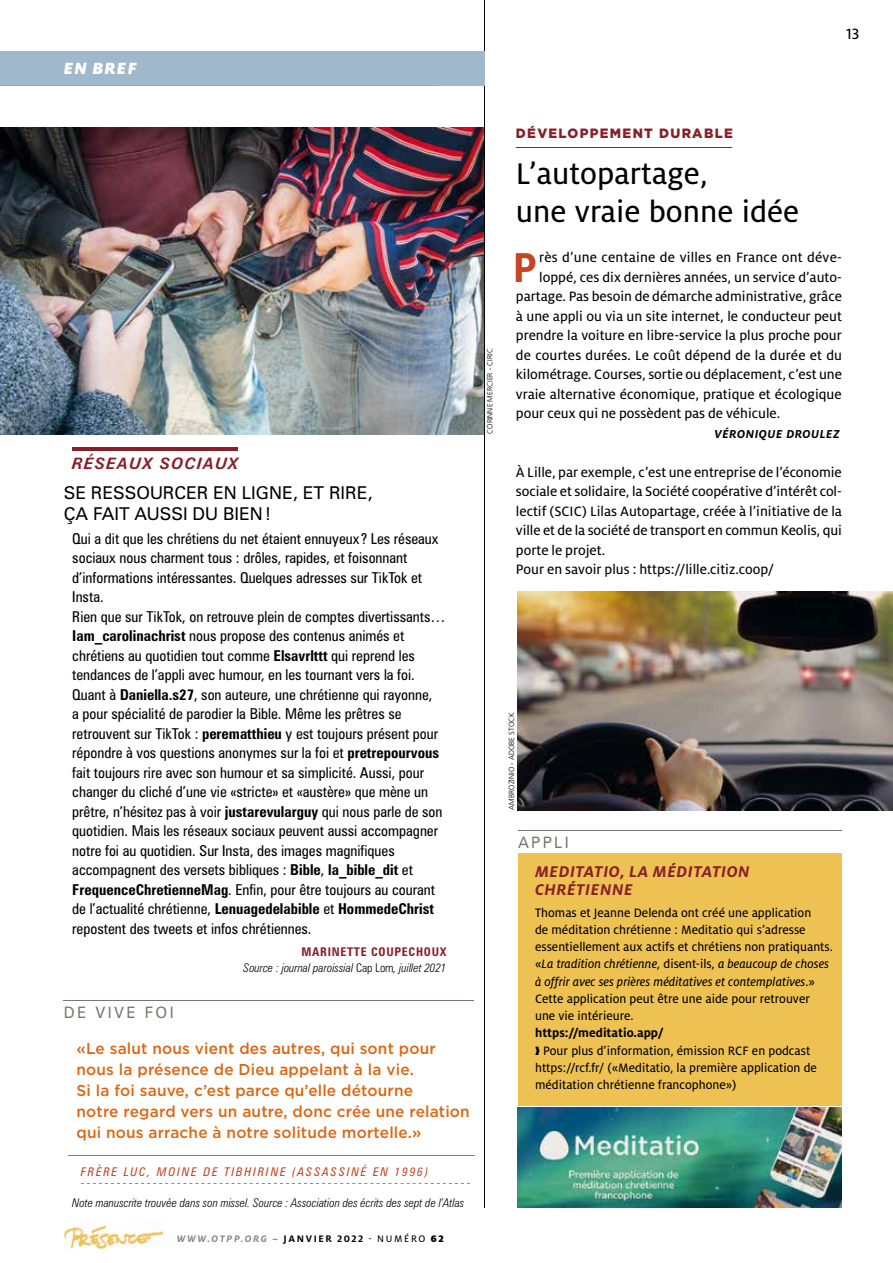
<style>
.page{position:relative;width:893px;height:1263px;background:#fff}
.page>*{position:absolute;margin:0;border:0;box-sizing:border-box;transform-origin:0 0}
.t1{font:700 46.35px "Milo OT";color:#c54623;scale:.95 1}
.t2{font:33px/37.5px "Milo OT Text";color:#000}
.t3{font:italic 900 18px "Milo OT";letter-spacing:.07em;color:#fff}
.t4{font:17.7px/21px "Zurich BT";color:#000}
.t5{font:italic 700 17.25px/18px "Milo OT";letter-spacing:.03em;color:#88202a}
.t6{font:16.5px "Milo OT Text";color:#000}
.t7{font:500 15.75px/21px "Gotham";letter-spacing:.01em;color:#dc6712}
.t8{font:15.75px "Zurich BT";letter-spacing:.15em;color:#7b7573}
.t9{font:italic 700 15.75px "Zurich BT";letter-spacing:.08em;color:#88202a}
.t10{font:condensed 15px/19.5px "Zurich BT";color:#000}
.t11{font:15px/19.5px "Milo OT Text";color:#000}
.t12{font:13.5px/17.2px "Milo OT Text";color:#000}
.t13{font:13.5px/17.2px "Milo OT Text Ita";color:#000}
.t14{font:700 13.5px "Milo OT";color:#000}
.t15{font:900 13.5px "Gotham";letter-spacing:.1em;color:#88202a}
.t16{font:italic 700 12.75px "Milo OT";letter-spacing:.04em;color:#000}
.t17{font:italic 300 condensed 12px/16.2px "Zurich BT";color:#000;text-align:right}
.t18{font:italic condensed 12px "Zurich BT";letter-spacing:.15em;color:#c54623}
.t19{font:italic 700 10.5px "Milo OT";letter-spacing:.16em;color:#87888a}
.t20{font:300 7.5px "Frutiger";color:#000}
.s1{font-weight:700}
.s2{font-weight:700;font-style:normal;color:#88202a}
.s3{font-style:normal}
.s4{font-style:normal;color:#000}
.s5{font-family:"Milo OT Text";font-weight:400;font-style:normal;color:#000}
.s6{font-weight:900;font-style:normal;color:#000}
.s7{font-family:"Milo OT Text"}
</style>
<div class="page">
<img style="left:517px;top:592px;width:376px;height:218px">
<img style="left:517px;top:1108px;width:325px;height:100px">
<img style="left:0;top:128px;width:484px;height:306px">
<hr style="left:64px;top:1000px;width:410px;height:1px;background:#7b7573">
<hr style="left:68px;top:1155px;width:406px;height:1px;background:#dc6712">
<svg style="left:81px;top:1183px;width:389px;height:1px"></svg>
<div style="left:518px;top:830px;width:324px;height:276px;background:#eec153"></div>
<hr style="left:518px;top:830px;width:324px;height:1px;background:#7b7573">
<div style="left:518px;top:831px;width:324px;height:22px;background:#fff"></div>
<hr style="left:516px;top:147px;width:215px;height:1px;background:#88202a">
<hr style="left:72px;top:448px;width:165px;height:3px;background:#88202a">
<hr style="left:484px;top:0;width:1px;height:1208px;background:#000">
<img style="left:64px;top:1225px;width:99px;height:25px">
<div style="left:0;top:51px;width:485px;height:34px;background:#a0b8cb"></div>
<hr style="left:0;top:85px;width:437px;height:1px;background:#8dacc2">
<p class="t3" style="left:64px;top:58px;width:74px">EN BREF</p>
<p class="t6" style="left:846px;top:24px;width:15px">13</p>
<p class="t9" style="left:72px;top:454px;width:168px">RÉSEAUX SOCIAUX</p>
<p class="t4" style="left:64px;top:482px;width:310px">SE RESSOURCER EN LIGNE, ET RIRE,<br>ÇA FAIT AUSSI DU BIEN !</p>
<p class="t10" style="left:72px;top:528px;width:375px">Qui a dit que les chrétiens du net étaient ennuyeux ? Les réseaux sociaux nous charment tous : drôles, rapides, et foisonnant d’informations intéressantes. Quelques adresses sur TikTok et Insta.<br>Rien que sur TikTok, on retrouve plein de comptes divertissants… <span class="s1">Iam_carolinachrist</span> nous propose des contenus animés et chrétiens au quotidien tout comme <span class="s1">Elsavrlttt</span> qui reprend les tendances de l’appli avec humour, en les tournant vers la foi.<br>Quant à <span class="s1">Daniella.s27</span>, son auteure, une chrétienne qui rayonne,<br>a pour spécialité de parodier la Bible. Même les prêtres se retrouvent sur TikTok : <span class="s1">perematthieu</span> y est toujours présent pour répondre à vos questions anonymes sur la foi et <span class="s1">pretrepourvous </span>fait toujours rire avec son humour et sa simplicité. Aussi, pour changer du cliché d’une vie «stricte» et «austère» que mène un prêtre, n’hésitez pas à voir <span class="s1">justarevularguy</span> qui nous parle de son quotidien. Mais les réseaux sociaux peuvent aussi accompagner notre foi au quotidien. Sur Insta, des images magnifiques accompagnent des versets bibliques : <span class="s1">Bible</span>, <span class="s1">la_bible_dit</span> et <span class="s1">FrequenceChretienneMag</span>. Enfin, pour être toujours au courant de l’actualité chrétienne, <span class="s1">Lenuagedelabible</span> et <span class="s1">HommedeChrist </span>repostent des tweets et infos chrétiennes.</p>
<p class="t17" style="left:243px;top:943px;width:205px"><span class="s2">MARINETTE COUPECHOUX<br></span>Source : journal paroissial <span class="s3">Cap Lom</span>, juillet 2021</p>
<p class="t8" style="left:64px;top:1003px;width:111px">DE VIVE FOI</p>
<p class="t7" style="left:77px;top:1038px;width:395px">«Le salut nous vient des autres, qui sont pour nous la présence de Dieu appelant à la vie.<br>Si la foi sauve, c’est parce qu’elle détourne<br>notre regard vers un autre, donc crée une relation qui nous arrache à notre solitude mortelle.»</p>
<p class="t18" style="left:81px;top:1165px;width:349px">FRÈRE LUC, MOINE DE TIBHIRINE (ASSASSINÉ EN 1996)</p>
<p class="t17" style="left:72px;top:1194px;width:394px">Note manuscrite trouvée dans son missel. Source : Association des écrits des sept de l’Atlas</p>
<p class="t19" style="left:177px;top:1233px;width:268px">WWW.OTPP.ORG ~ <span class="s4">JANVIER 2022</span> <span class="s5">- NUMÉRO</span> <span class="s6">62</span></p>
<p class="t20" style="left:486px;top:434px;width:87px;rotate:-90deg">CORINNE MERCIER - CIRIC</p>
<p class="t15" style="left:516px;top:124px;width:218px">DÉVELOPPEMENT DURABLE</p>
<h2 class="t2" style="left:516px;top:156px;width:285px">L’autopartage,<br>une vraie bonne idée</h2>
<h1 class="t1" style="left:512px;top:241px;width:27px">P</h1>
<p class="t11" style="left:539px;top:248px;width:304px">rès d’une centaine de villes en France ont déve-</p>
<p class="t11" style="left:539px;top:267px;width:304px">loppé, ces dix dernières années, un service d’auto-</p>
<p class="t11" style="left:516px;top:287px;width:328px">partage. Pas besoin de démarche administrative, grâce</p>
<p class="t11" style="left:516px;top:306px;width:327px">à une appli ou via un site internet, le conducteur peut</p>
<p class="t11" style="left:516px;top:326px;width:328px">prendre la voiture en libre-service la plus proche pour</p>
<p class="t11" style="left:516px;top:345px;width:328px">de courtes durées. Le coût dépend de la durée et du</p>
<p class="t11" style="left:516px;top:365px;width:328px">kilométrage. Courses, sortie ou déplacement, c’est une</p>
<p class="t11" style="left:516px;top:384px;width:327px">vraie alternative économique, pratique et écologique</p>
<p class="t11" style="left:516px;top:404px;width:266px">pour ceux qui ne possèdent pas de véhicule.</p>
<p class="t16" style="left:714px;top:427px;width:127px">VÉRONIQUE DROULEZ</p>
<p class="t11" style="left:516px;top:462px;width:328px">À Lille, par exemple, c’est une entreprise de l’économie sociale et solidaire, la Société coopérative d’intérêt col&shy;lectif (SCIC) Lilas Autopartage, créée à l’initiative de la ville et de la société de transport en commun Keolis, qui porte le projet.<br>Pour en savoir plus : https://lille.citiz.coop/</p>
<p class="t20" style="left:507px;top:810px;width:99px;rotate:-90deg">AMBROZINIO - ADOBE STOCK</p>
<p class="t8" style="left:518px;top:833px;width:52px">APPLI</p>
<p class="t5" style="left:535px;top:863px;width:216px">MEDITATIO, LA MÉDITATION<br>CHRÉTIENNE</p>
<p class="t12" style="left:535px;top:904px;width:299px">Thomas et Jeanne Delenda ont créé une application<br>de méditation chrétienne : Meditatio qui s’adresse essentiellement aux actifs et chrétiens non pratiquants.</p>
<p class="t13" style="left:535px;top:956px;width:295px"><span class="s7">«</span>La tradition chrétienne, <span class="s7">disent-ils</span>, a beaucoup de choses à offrir avec ses prières méditatives et contemplatives<span class="s7">.»</span></p>
<p class="t12" style="left:535px;top:990px;width:276px">Cette application peut être une aide pour retrouver une vie intérieure.</p>
<p class="t14" style="left:535px;top:1025px;width:130px">https://meditatio.app/</p>
<p class="t12" style="left:535px;top:1042px;width:283px">❱ Pour plus d’information, émission RCF en podcast https://rcf.fr/ («Meditatio, la première application de méditation chrétienne francophone»)</p>
</div>
